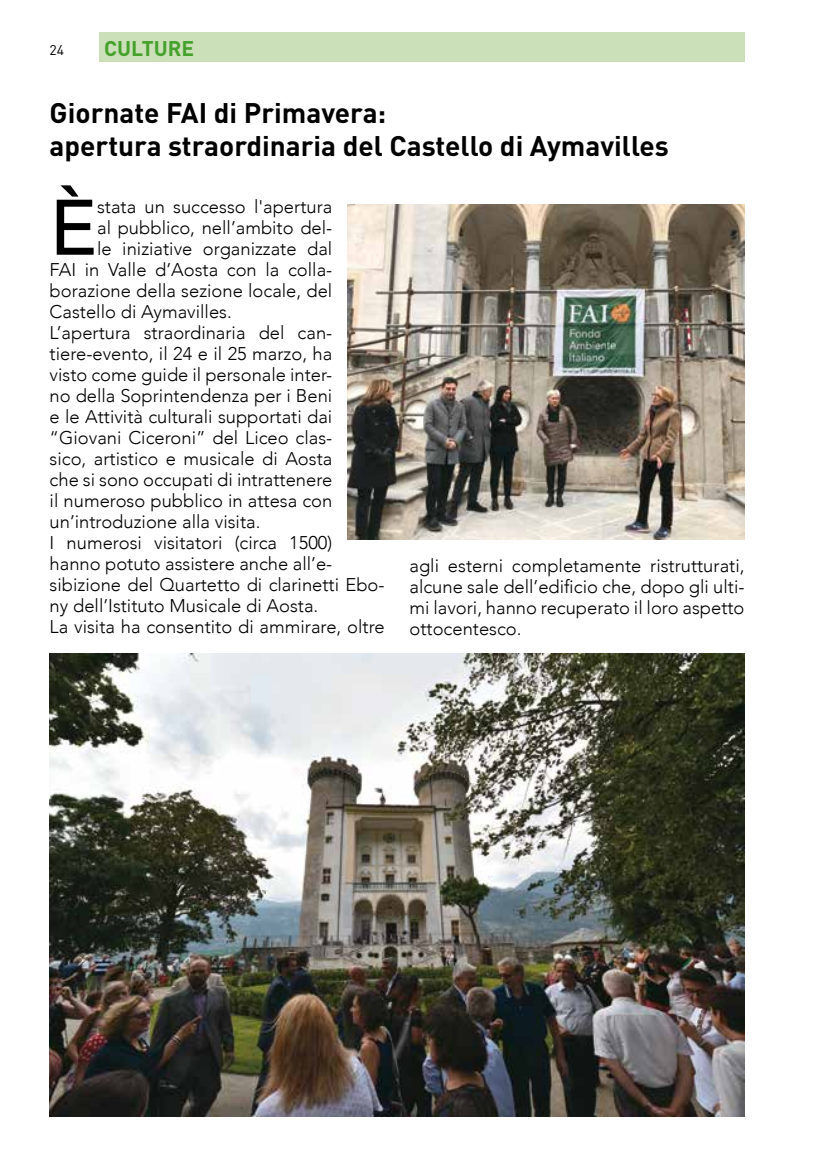
<style>
.page{position:relative;width:819px;height:1166px;background:#fff}
.page>*{position:absolute;margin:0;border:0;box-sizing:border-box;transform-origin:0 0}
.t1{font:500 77.7px "Avenir";color:#000}
.t2{font:700 28px/33.6px "DIN";color:#000}
.t3{font:700 21px "DIN";color:#44a12b}
.t4{font:300 18.38px/21px "Avenir";color:#000;text-align:justify}
.t5{font:14px "DIN";color:#000}
</style>
<div class="page">
<div style="left:99px;top:32px;width:645px;height:30px;background:#cbdfb8"></div>
<img style="left:347px;top:205px;width:397px;height:334px">
<img style="left:50px;top:653px;width:694px;height:463px">
<p class="t5" style="left:50px;top:42px;width:16px">24</p>
<p class="t3" style="left:104px;top:35px;width:91px">CULTURE</p>
<h2 class="t2" style="left:50px;top:94px;width:620px">Giornate FAI di Primavera:<br>apertura straordinaria del Castello di Aymavilles</h2>
<h1 class="t1" style="left:50px;top:160px;width:49px">È</h1>
<p class="t4" style="left:97px;top:196px;width:237px">stata un successo l'apertura</p>
<p class="t4" style="left:97px;top:217px;width:237px">al pubblico, nell’ambito del-</p>
<p class="t4" style="left:97px;top:238px;width:237px">le iniziative organizzate dal</p>
<p class="t4" style="left:50px;top:259px;width:284px">FAI in Valle d’Aosta con la colla-</p>
<p class="t4" style="left:50px;top:280px;width:284px">borazione della sezione locale, del</p>
<p class="t4" style="left:50px;top:301px;width:184px">Castello di Aymavilles.</p>
<p class="t4" style="left:50px;top:322px;width:284px">L’apertura straordinaria del can-</p>
<p class="t4" style="left:50px;top:343px;width:284px">tiere-evento, il 24 e il 25 marzo, ha</p>
<p class="t4" style="left:50px;top:364px;width:284px">visto come guide il personale inter-</p>
<p class="t4" style="left:50px;top:385px;width:284px">no della Soprintendenza per i Beni</p>
<p class="t4" style="left:50px;top:406px;width:284px">e le Attività culturali supportati dai</p>
<p class="t4" style="left:50px;top:427px;width:284px">“Giovani Ciceroni” del Liceo clas-</p>
<p class="t4" style="left:50px;top:448px;width:284px">sico, artistico e musicale di Aosta</p>
<p class="t4" style="left:50px;top:469px;width:284px">che si sono occupati di intrattenere</p>
<p class="t4" style="left:50px;top:490px;width:284px">il numeroso pubblico in attesa con</p>
<p class="t4" style="left:50px;top:511px;width:212px">un’introduzione alla visita.</p>
<p class="t4" style="left:50px;top:532px;width:284px">I numerosi visitatori (circa 1500)</p>
<p class="t4" style="left:50px;top:553px;width:284px">hanno potuto assistere anche all’e-</p>
<p class="t4" style="left:50px;top:574px;width:336px">sibizione del Quartetto di clarinetti Ebo-</p>
<p class="t4" style="left:50px;top:595px;width:270px">ny dell’Istituto Musicale di Aosta.</p>
<p class="t4" style="left:50px;top:616px;width:336px">La visita ha consentito di ammirare, oltre</p>
<p class="t4" style="left:409px;top:556px;width:336px">agli esterni completamente ristrutturati, alcune sale dell’edificio che, dopo gli ulti&shy;mi lavori, hanno recuperato il loro aspetto ottocentesco.</p>
</div>
